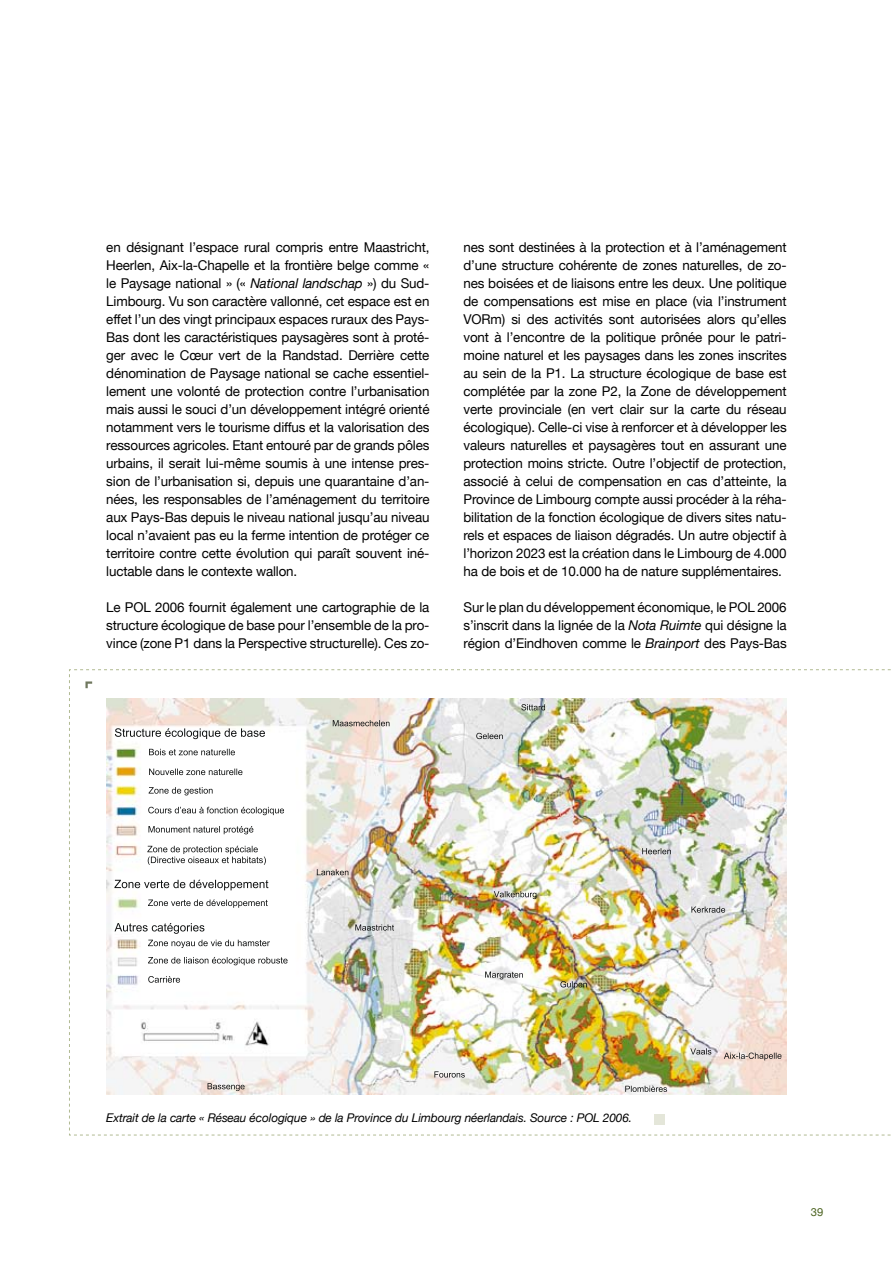
<style>
.page{position:relative;width:893px;height:1263px;background:#fff}
.page>*{position:absolute;margin:0;border:0;box-sizing:border-box;transform-origin:0 0}
.t1{font:13.5px/18px "Helvetica Neue LT";letter-spacing:-.01em;color:#000;text-align:justify}
.t2{font:italic 12px "Helvetica Neue LT";letter-spacing:-.01em;color:#000}
.t3{font:11.25px "Helvetica Neue LT";color:#4d6422}
.s1{font-style:italic}
</style>
<div class="page">
<img style="left:69px;top:669px;width:822px;height:467px">
<p class="t1" style="left:106px;top:238px;width:325px">en désignant l’espace rural compris entre Maastricht, Heerlen, Aix-la-Chapelle et la frontière belge comme « le Paysage national » (« <span class="s1">National landschap</span> ») du Sud-Limbourg. Vu son caractère vallonné, cet espace est en effet l’un des vingt principaux espaces ruraux des Pays-Bas dont les caractéristiques paysagères sont à proté&shy;ger avec le Cœur vert de la Randstad. Derrière cette dénomination de Paysage national se cache essentiel&shy;lement une volonté de protection contre l’urbanisation mais aussi le souci d’un développement intégré orienté notamment vers le tourisme diffus et la valorisation des ressources agricoles. Etant entouré par de grands pôles urbains, il serait lui-même soumis à une intense pres&shy;sion de l’urbanisation si, depuis une quarantaine d’an&shy;nées, les responsables de l’aménagement du territoire aux Pays-Bas depuis le niveau national jusqu’au niveau local n’avaient pas eu la ferme intention de protéger ce territoire contre cette évolution qui paraît souvent iné&shy;luctable dans le contexte wallon.</p>
<p class="t1" style="left:106px;top:598px;width:325px">Le POL 2006 fournit également une cartographie de la structure écologique de base pour l’ensemble de la pro&shy;vince (zone P1 dans la Perspective structurelle). Ces zo-</p>
<p class="t1" style="left:463px;top:238px;width:325px">nes sont destinées à la protection et à l’aménagement d’une structure cohérente de zones naturelles, de zo&shy;nes boisées et de liaisons entre les deux. Une politique de compensations est mise en place (via l’instrument VORm) si des activités sont autorisées alors qu’elles vont à l’encontre de la politique prônée pour le patri&shy;moine naturel et les paysages dans les zones inscrites au sein de la P1. La structure écologique de base est complétée par la zone P2, la Zone de développement verte provinciale (en vert clair sur la carte du réseau écologique). Celle-ci vise à renforcer et à développer les valeurs naturelles et paysagères tout en assurant une protection moins stricte. Outre l’objectif de protection, associé à celui de compensation en cas d’atteinte, la Province de Limbourg compte aussi procéder à la réha&shy;bilitation de la fonction écologique de divers sites natu&shy;rels et espaces de liaison dégradés. Un autre objectif à l’horizon 2023 est la création dans le Limbourg de 4.000 ha de bois et de 10.000 ha de nature supplémentaires.</p>
<p class="t1" style="left:463px;top:598px;width:325px">Sur le plan du développement économique, le POL 2006 s’inscrit dans la lignée de la <span class="s1">Nota Ruimte</span> qui désigne la région d’Eindhoven comme le <span class="s1">Brainport</span> des Pays-Bas</p>
<p class="t2" style="left:106px;top:1110px;width:527px">Extrait de la carte « Réseau écologique » de la Province du Limbourg néerlandais. Source : POL 2006.</p>
<p class="t3" style="left:811px;top:1205px;width:14px">39</p>
</div>
